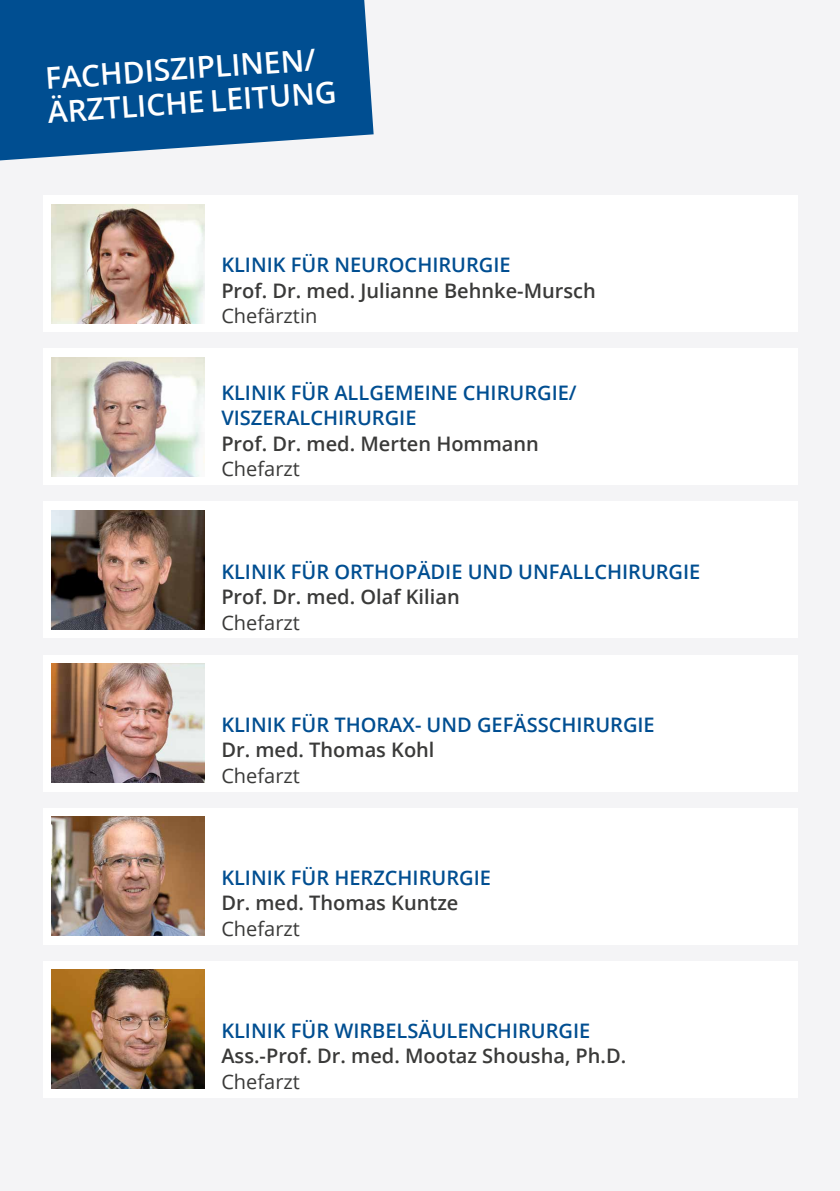
<style>
.page{position:relative;width:840px;height:1191px;background:#fff}
.page>*{position:absolute;margin:0;border:0;box-sizing:border-box;transform-origin:0 0}
.t1{font:600 30px/34px "Open Sans";color:#fff}
.t2{font:600 20px/25.6px "Open Sans";color:#004e91}
.t3{font:600 20px "Open Sans";color:#3a3a39}
.t4{font:20px "Open Sans";color:#3a3a39}
</style>
<div class="page">
<div style="left:0;top:0;width:839px;height:1191px;background:#f4f4f6"></div>
<svg style="left:0;top:0;width:373px;height:160px;background:#155c99"></svg>
<div style="left:43px;top:196px;width:754px;height:136px;background:#fff"></div>
<div style="left:43px;top:349px;width:754px;height:136px;background:#fff"></div>
<div style="left:43px;top:502px;width:754px;height:136px;background:#fff"></div>
<div style="left:43px;top:808px;width:754px;height:136px;background:#fff"></div>
<div style="left:43px;top:655px;width:754px;height:136px;background:#fff"></div>
<div style="left:43px;top:961px;width:754px;height:136px;background:#fff"></div>
<img style="left:51px;top:204px;width:153px;height:119px">
<img style="left:51px;top:510px;width:153px;height:119px">
<img style="left:51px;top:663px;width:153px;height:119px">
<img style="left:51px;top:816px;width:153px;height:119px">
<img style="left:51px;top:969px;width:153px;height:120px">
<img style="left:51px;top:357px;width:153px;height:119px">
<h1 class="t1" style="left:44px;top:61px;width:291px;rotate:-4deg">FACHDISZIPLINEN/<br>ÄRZTLICHE LEITUNG</h1>
<p class="t2" style="left:221px;top:252px;width:291px">KLINIK FÜR NEUROCHIRURGIE</p>
<p class="t3" style="left:221px;top:277px;width:376px">Prof. Dr. med. Julianne Behnke-Mursch</p>
<p class="t4" style="left:221px;top:302px;width:97px">Chefärztin</p>
<p class="t2" style="left:221px;top:379px;width:357px">KLINIK FÜR ALLGEMEINE CHIRURGIE/<br>VISZERALCHIRURGIE</p>
<p class="t3" style="left:221px;top:430px;width:319px">Prof. Dr. med. Merten Hommann</p>
<p class="t4" style="left:221px;top:455px;width:80px">Chefarzt</p>
<p class="t2" style="left:221px;top:558px;width:480px">KLINIK FÜR ORTHOPÄDIE UND UNFALLCHIRURGIE</p>
<p class="t3" style="left:221px;top:583px;width:240px">Prof. Dr. med. Olaf Kilian</p>
<p class="t4" style="left:221px;top:608px;width:80px">Chefarzt</p>
<p class="t2" style="left:221px;top:711px;width:434px">KLINIK FÜR THORAX- UND GEFÄSSCHIRURGIE</p>
<p class="t3" style="left:221px;top:736px;width:214px">Dr. med. Thomas Kohl</p>
<p class="t4" style="left:221px;top:761px;width:80px">Chefarzt</p>
<p class="t2" style="left:221px;top:864px;width:271px">KLINIK FÜR HERZCHIRURGIE</p>
<p class="t3" style="left:221px;top:889px;width:238px">Dr. med. Thomas Kuntze</p>
<p class="t4" style="left:221px;top:915px;width:80px">Chefarzt</p>
<p class="t2" style="left:221px;top:1017px;width:370px">KLINIK FÜR WIRBELSÄULENCHIRURGIE</p>
<p class="t3" style="left:221px;top:1042px;width:406px">Ass.-Prof. Dr. med. Mootaz Shousha, Ph.D.</p>
<p class="t4" style="left:221px;top:1068px;width:80px">Chefarzt</p>
</div>
